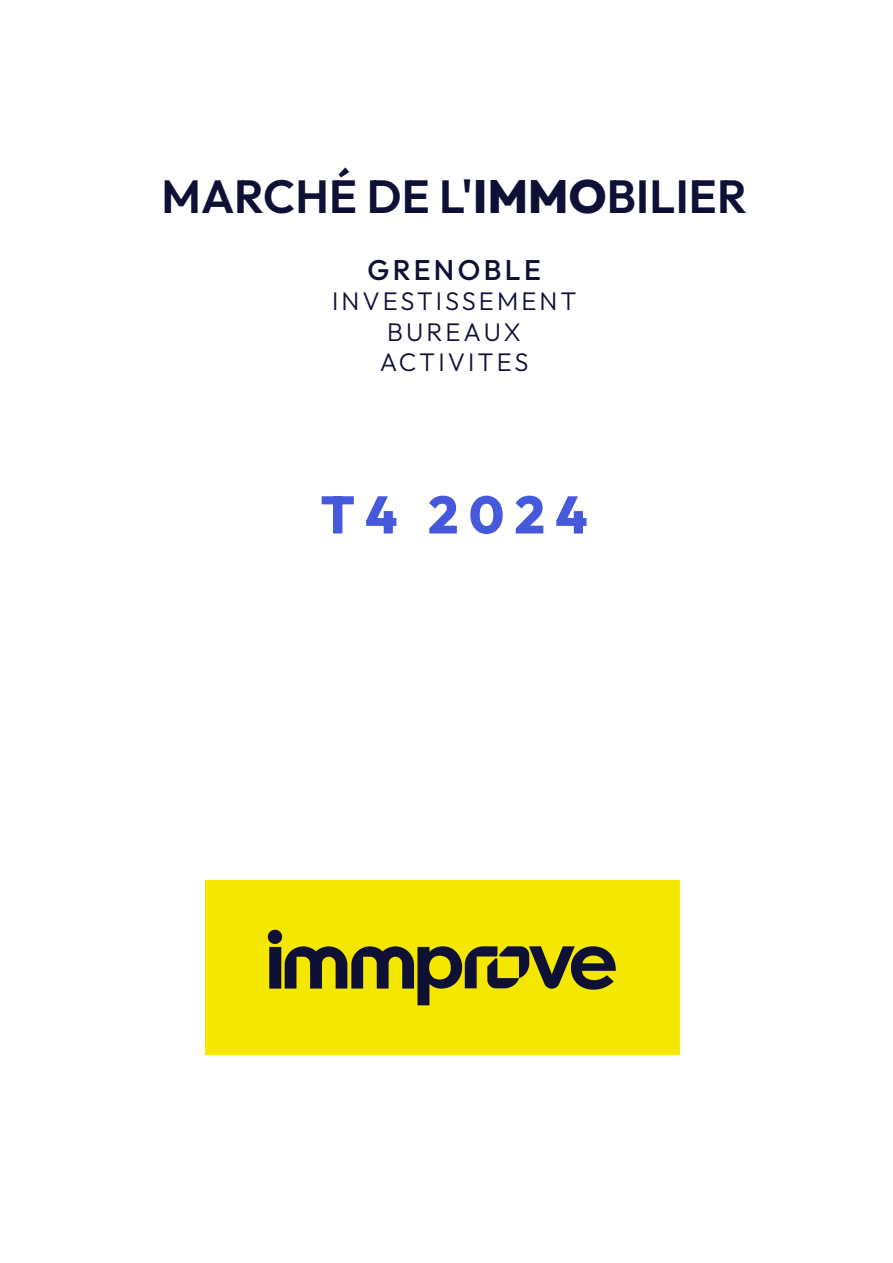
<style>
.page{position:relative;width:893px;height:1263px;background:#fff}
.page>*{position:absolute;margin:0;border:0;box-sizing:border-box;transform-origin:0 0}
.t1{font:800 52.5px "Outfit";letter-spacing:.2em;color:#4658db}
.t2{font:600 46.5px "Outfit";letter-spacing:.005em;color:#0f1035}
.t3{font:500 28.5px "Outfit";letter-spacing:.12em;color:#0f1035}
.t4{font:300 25.5px "Outfit";letter-spacing:.12em;color:#0f1035}
.s1{font-weight:800}
</style>
<div class="page">
<img style="left:206px;top:881px;width:473px;height:174px">
<p class="t2" style="left:161px;top:166px;width:587px">MARCHÉ DE L'<span class="s1">IMMO</span>BILIER</p>
<p class="t3" style="left:367px;top:251px;width:175px">GRENOBLE</p>
<p class="t4" style="left:332px;top:285px;width:246px">INVESTISSEMENT</p>
<p class="t4" style="left:387px;top:316px;width:135px">BUREAUX</p>
<p class="t4" style="left:380px;top:347px;width:150px">ACTIVITES</p>
<p class="t1" style="left:321px;top:480px;width:268px">T4 2024</p>
</div>
